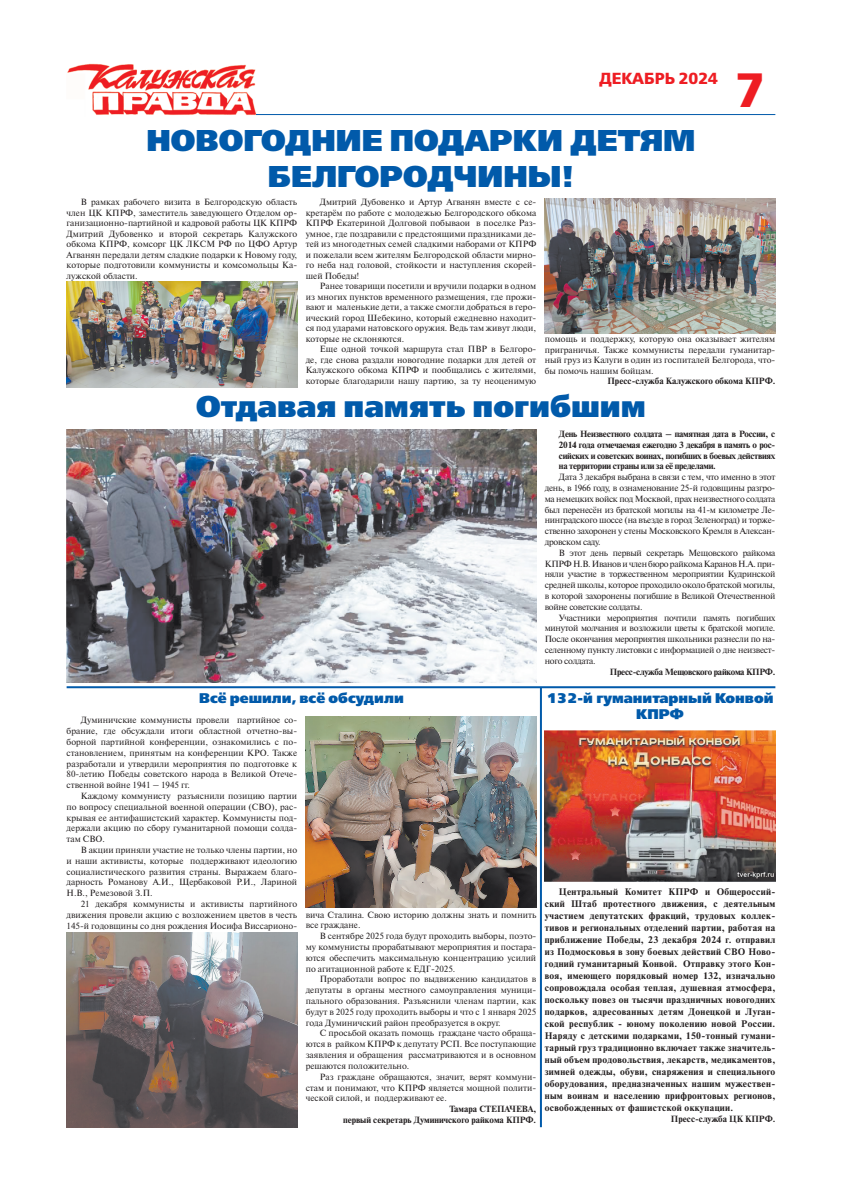
<style>
.page{position:relative;width:842px;height:1191px;background:#fff}
.page>*{position:absolute;margin:0;border:0;box-sizing:border-box;transform-origin:0 0}
.t1{font:48px "Free Set Bold C";color:#ee1d23}
.zag{font:30px/36px "Free Set Extra Bold C";color:#015aaa;text-align:center}
.t2{font:16px "Free Set Bold C";color:#ee1d23}
.podzag{font:14px/16.8px "Free Set Extra Bold C";color:#015aaa;text-align:center}
.osn{font:700 9.5px/12px "Newton C";letter-spacing:.03em;color:#231f20;text-align:justify}
.osn-2{font:9px/10.8px "Newton C";color:#231f20;text-align:justify}
.врез{font:700 9px/10.8px "Newton C";letter-spacing:-.03em;color:#231f20;text-align:justify}
.podp{font:700 9px/10.8px "Newton C";color:#231f20;text-align:right}
.podp-2{font:700 9px "Newton C";letter-spacing:-.03em;color:#231f20}
</style>
<div class="page">
<img style="left:67px;top:64px;width:189px;height:51px">
<hr style="left:256px;top:114px;width:519px;height:1px;background:#015aaa">
<img style="left:67px;top:281px;width:230px;height:107px">
<img style="left:545px;top:198px;width:230px;height:135px">
<img style="left:67px;top:430px;width:469px;height:253px">
<img style="left:545px;top:730px;width:230px;height:151px">
<img style="left:306px;top:716px;width:230px;height:192px">
<img style="left:67px;top:932px;width:230px;height:195px">
<hr style="left:67px;top:686px;width:708px;height:2px;background:#015aaa">
<hr style="left:540px;top:687px;width:2px;height:440px;background:#015aaa">
<p class="t2" style="left:600px;top:69px;width:120px">ДЕКАБРЬ 2024</p>
<p class="t1" style="left:735px;top:63px;width:31px">7</p>
<p class="zag" style="left:146px;top:122px;width:551px">НОВОГОДНИЕ ПОДАРКИ ДЕТЯМ<br>БЕЛГОРОДЧИНЫ!</p>
<p class="osn-2" style="left:306px;top:197px;width:232px;line-height:10.5px;text-indent:14px">Дмитрий Дубовенко и Артур Агванян вместе с се&shy;кретарём по работе с молодежью Белгородского обкома КПРФ Екатериной Долговой побываои в поселке Раз&shy;умное, где поздравили с предстоящими праздниками де&shy;тей из многодетных семей сладкими наборами от КПРФ и пожелали всем жителям Белгородской области мирно&shy;го неба над головой, стойкости и наступления скорей&shy;шей Победы!</p>
<p class="osn-2" style="left:306px;top:281px;width:232px;line-height:10.5px;text-indent:14px">Ранее товарищи посетили и вручили подарки в одном из многих пунктов временного размещения, где прожи&shy;вают и маленькие дети, а также смогли добраться в геро&shy;ический город Шебекино, который ежедневно находит&shy;ся под ударами натовского оружия. Ведь там живут люди, которые не склоняются.</p>
<p class="osn-2" style="left:306px;top:344px;width:232px;line-height:10.5px;text-indent:14px">Еще одной точкой маршрута стал ПВР в Белгоро&shy;де, где снова раздали новогодние подарки для детей от Калужского обкома КПРФ и пообщались с жителями, которые благодарили нашу партию, за ту неоценимую</p>
<p class="osn-2" style="left:545px;top:334px;width:232px;line-height:10.5px">помощь и поддержку, которую она оказывает жителям приграничья. Также коммунисты передали гуманитар&shy;ный груз из Калуги в один из госпиталей Белгорода, что&shy;бы помочь нашим бойцам.</p>
<p class="osn-2" style="left:67px;top:197px;width:232px;line-height:10.5px;text-indent:14px">В рамках рабочего визита в Белгородскую область член ЦК КПРФ, заместитель заведующего Отделом ор&shy;ганизационно-партийной и кадровой работы ЦК КПРФ Дмитрий Дубовенко и второй секретарь Калужского обкома КПРФ, комсорг ЦК ЛКСМ РФ по ЦФО Артур Агванян передали детям сладкие подарки к Новому году, которые подготовили коммунисты и комсомольцы Ка&shy;лужской области.</p>
<p class="podp" style="left:607px;top:375px;width:169px">Пресс-служба Калужского обкома КПРФ.</p>
<p class="zag" style="left:196px;top:388px;width:451px">Отдавая память погибшим</p>
<p class="podzag" style="left:199px;top:689px;width:206px">Всё решили, всё обсудили</p>
<p class="osn-2" style="left:67px;top:715px;width:232px;text-indent:14px">Думиничские коммунисты провели партийное со&shy;брание, где обсуждали итоги областной отчетно-вы&shy;борной партийной конференции, ознакомились с по&shy;становлением, принятым на конференции КРО. Также разработали и утвердили мероприятия по подготовке к 80-летию Победы советского народа в Великой Отече&shy;ственной войне 1941 – 1945 гг.</p>
<p class="osn-2" style="left:67px;top:790px;width:232px;text-indent:14px">Каждому коммунисту разъяснили позицию партии по вопросу специальной военной операции (СВО), рас&shy;крывая ее антифашистский характер. Коммунисты под&shy;держали акцию по сбору гуманитарной помощи солда&shy;там СВО.</p>
<p class="osn-2" style="left:67px;top:844px;width:232px;text-indent:14px">В акции приняли участие не только члены партии, но и наши активисты, которые поддерживают идеологию социалистического развития страны. Выражаем благо&shy;дарность Романову А.И., Щербаковой Р.И., Лариной Н.В., Ремезовой З.П.</p>
<p class="osn-2" style="left:67px;top:898px;width:232px;text-indent:14px">21 декабря коммунисты и активисты партийного движения провели акцию с возложением цветов в честь 145-й годовщины со дня рождения Иосифа Виссарионо-</p>
<p class="osn-2" style="left:306px;top:909px;width:232px">вича Сталина. Свою историю должны знать и помнить все граждане.</p>
<p class="osn-2" style="left:306px;top:930px;width:232px;text-indent:14px">В сентябре 2025 года будут проходить выборы, поэто&shy;му коммунисты прорабатывают мероприятия и постара&shy;ются обеспечить максимальную концентрацию усилий по агитационной работе к ЕДГ-2025.</p>
<p class="osn-2" style="left:306px;top:974px;width:232px;text-indent:14px">Проработали вопрос по выдвижению кандидатов в депутаты в органы местного самоуправления муници&shy;пального образования. Разъяснили членам партии, как будут в 2025 году проходить выборы и что с 1 января 2025 года Думиничский район преобразуется в округ.</p>
<p class="osn-2" style="left:306px;top:1028px;width:232px;text-indent:14px">С просьбой оказать помощь граждане часто обраща&shy;ются в райком КПРФ к депутату РСП. Все поступающие заявления и обращения рассматриваются и в основном решаются положительно.</p>
<p class="osn-2" style="left:306px;top:1071px;width:232px;text-indent:14px">Раз граждане обращаются, значит, верят коммуни&shy;стам и понимают, что КПРФ является мощной полити&shy;ческой силой, и поддерживают ее.</p>
<p class="podp" style="left:343px;top:1103px;width:195px">Тамара СТЕПАЧЕВА,<br>первый секретарь Думиничского райкома КПРФ.</p>
<p class="врез" style="left:559px;top:428px;width:218px">День Неизвестного солдата – памятная дата в России, с 2014 года отмечаемая ежегодно 3 декабря в память о рос&shy;сийских и советских воинах, погибших в боевых действиях на территории страны или за её пределами.</p>
<p class="osn-2" style="left:545px;top:472px;width:232px;text-indent:14px">Дата 3 декабря выбрана в связи с тем, что именно в этот день, в 1966 году, в ознаменование 25-й годовщины разгро&shy;ма немецких войск под Москвой, прах неизвестного солдата был перенесён из братской могилы на 41-м километре Ле&shy;нинградского шоссе (на въезде в город Зеленоград) и торже&shy;ственно захоронен у стены Московского Кремля в Алексан&shy;дровском саду.</p>
<p class="osn-2" style="left:545px;top:547px;width:232px;text-indent:14px">В этот день первый секретарь Мещовского райкома КПРФ Н.В. Иванов и член бюро райкома Каранов Н.А. при&shy;няли участие в торжественном мероприятии Кудринской средней школы, которое проходило около братской могилы, в которой захоронены погибшие в Великой Отечественной войне советские солдаты.</p>
<p class="osn-2" style="left:545px;top:612px;width:232px;text-indent:14px">Участники мероприятия почтили память погибших минутой молчания и возложили цветы к братской могиле.<br>После окончания мероприятия школьники разнесли по на&shy;селенному пункту листовки с информацией о дне неизвест&shy;ного солдата.</p>
<p class="podp-2" style="left:610px;top:666px;width:167px">Пресс-служба Мещовского райкома КПРФ.</p>
<p class="podzag" style="left:546px;top:689px;width:229px">132-й гуманитарный Конвой<br>КПРФ</p>
<p class="osn" style="left:545px;top:885px;width:232px;text-indent:14px">Центральный Комитет КПРФ и Общероссий&shy;ский Штаб протестного движения, с деятельным участием депутатских фракций, трудовых коллек&shy;тивов и региональных отделений партии, работая на приближение Победы, 23 декабря 2024 г. отправил из Подмосковья в зону боевых действий СВО Ново&shy;годний гуманитарный Конвой. Отправку этого Кон&shy;воя, имеющего порядковый номер 132, изначально сопровождала особая теплая, душевная атмосфера, поскольку повез он тысячи праздничных новогодних подарков, адресованных детям Донецкой и Луган&shy;ской республик - юному поколению новой России.<br>Наряду с детскими подарками, 150-тонный гумани&shy;тарный груз традиционно включает также значитель&shy;ный объем продовольствия, лекарств, медикаментов, зимней одежды, обуви, снаряжения и специального оборудования, предназначенных нашим мужествен&shy;ным воинам и населению прифронтовых регионов, освобожденных от фашистской оккупации.</p>
<p class="podp" style="left:671px;top:1113px;width:106px">Пресс-служба ЦК КПРФ.</p>
</div>
